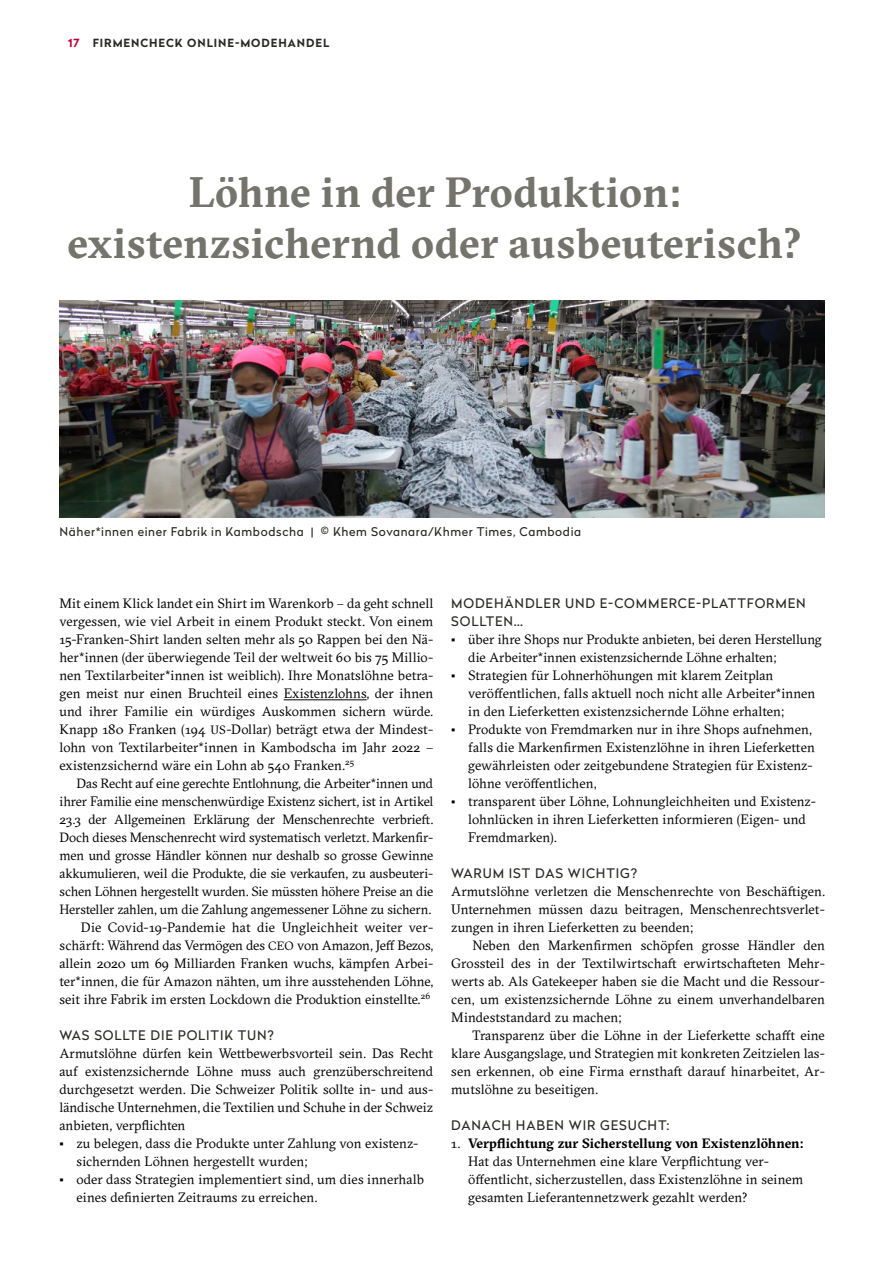
<style>
.page{position:relative;width:893px;height:1263px;background:#fff}
.page>*{position:absolute;margin:0;border:0;box-sizing:border-box;transform-origin:0 0}
._01_Titel{font:700 42px/51px "GT Sectra";letter-spacing:.005em;color:#74746c;text-align:center}
._03_Lauftext_oE{font:13.5px/18px "GT Sectra";color:#000}
._03_Lauftext_mE{font:13.5px/18px "GT Sectra";letter-spacing:.005em;color:#000;text-align:justify}
._03_Lauftext_mE-2{font:13.35px/18px "GT Sectra";letter-spacing:-.01em;color:#000;text-align:justify}
._02_Untertitel_2{font:13.2px/18px "Radikal";letter-spacing:.065em;color:#292925}
._06_Bildlegende{font:12px "Radikal";letter-spacing:.05em;color:#292925}
.t1{font:700 11.25px "Radikal";letter-spacing:.085em;color:#292925}
.s1{color:#c0003d}
.s2{font-size:12px}
.s3{font-weight:700}
</style>
<div class="page">
<hr style="left:284px;top:699px;width:83px;height:1px;background:#000">
<img style="left:60px;top:300px;width:765px;height:217px">
<p class="t1" style="left:68px;top:34px;width:263px"><span class="s1">17</span> FIRMENCHECK ONLINE-MODEHANDEL</p>
<p class="_01_Titel" style="left:67px;top:166px;width:736px">Löhne in der Produktion: existenzsichernd oder ausbeuterisch?</p>
<p class="_06_Bildlegende" style="left:60px;top:523px;width:523px">Näher*innen einer Fabrik in Kambodscha | © Khem Sovanara/Khmer Times, Cambodia</p>
<p class="_03_Lauftext_oE" style="left:60px;top:594px;width:375px;text-align:justify">Mit einem Klick landet ein Shirt im Warenkorb – da geht schnell vergessen, wie viel Arbeit in einem Produkt steckt. Von einem 15-Franken-Shirt landen selten mehr als 50 Rappen bei den Nä&shy;her*innen (der überwiegende Teil der weltweit 60 bis 75 Millio&shy;nen Textilarbeiter*innen ist weiblich). Ihre Monatslöhne betra&shy;gen meist nur einen Bruchteil eines Existenzlohns, der ihnen und ihrer Familie ein würdiges Auskommen sichern würde.<br>Knapp 180 Franken (194 <span class="s2">US</span>-Dollar) beträgt etwa der Mindest&shy;lohn von Textilarbeiter*innen in Kambodscha im Jahr 2022 – existenzsichernd wäre ein Lohn ab 540 Franken.<sup>25</sup></p>
<p class="_03_Lauftext_mE-2" style="left:60px;top:774px;width:375px;text-indent:17px">Das Recht auf eine gerechte Entlohnung, die Arbeiter*innen und ihrer Familie eine menschenwürdige Existenz sichert, ist in Artikel 23.3 der Allgemeinen Erklärung der Menschenrechte verbrieft.<br>Doch dieses Menschenrecht wird systematisch verletzt. Markenfir&shy;men und grosse Händler können nur deshalb so grosse Gewinne akkumulieren, weil die Produkte, die sie verkaufen, zu ausbeuteri&shy;schen Löhnen hergestellt wurden. Sie müssten höhere Preise an die Hersteller zahlen, um die Zahlung angemessener Löhne zu sichern.</p>
<p class="_03_Lauftext_mE" style="left:60px;top:918px;width:375px;text-indent:21px">Die Covid-19-Pandemie hat die Ungleichheit weiter ver&shy;schärft: Während das Vermögen des <span class="s2">CEO</span> von Amazon, Jeff Bezos, allein 2020 um 69 Milliarden Franken wuchs, kämpfen Arbei&shy;ter*innen, die für Amazon nähten, um ihre ausstehenden Löhne, seit ihre Fabrik im ersten Lockdown die Produktion einstellte.<sup>26</sup></p>
<p class="_02_Untertitel_2" style="left:60px;top:1025px;width:216px">WAS SOLLTE DIE POLITIK TUN?</p>
<p class="_03_Lauftext_oE" style="left:60px;top:1044px;width:375px;text-align:justify">Armutslöhne dürfen kein Wettbewerbsvorteil sein. Das Recht auf existenzsichernde Löhne muss auch grenzüberschreitend durchgesetzt werden. Die Schweizer Politik sollte in- und aus&shy;ländische Unternehmen, die Textilien und Schuhe in der Schweiz anbieten, verpflichten</p>
<p class="_03_Lauftext_oE" style="left:77px;top:1134px;width:343px;text-indent:-17px">ˀ zu belegen, dass die Produkte unter Zahlung von existenz&shy;sichernden Löhnen hergestellt wurden;</p>
<p class="_03_Lauftext_oE" style="left:77px;top:1170px;width:349px;text-indent:-17px">ˀ oder dass Strategien implementiert sind, um dies innerhalb eines definierten Zeitraums zu erreichen.</p>
<p class="_02_Untertitel_2" style="left:451px;top:593px;width:356px">MODEHÄNDLER UND E-COMMERCE-PLATTFORMEN<br>SOLLTEN…</p>
<p class="_03_Lauftext_oE" style="left:468px;top:630px;width:355px;text-indent:-17px">ˀ über ihre Shops nur Produkte anbieten, bei deren Herstellung die Arbeiter*innen existenzsichernde Löhne erhalten;</p>
<p class="_03_Lauftext_oE" style="left:468px;top:666px;width:349px;text-indent:-17px">ˀ Strategien für Lohnerhöhungen mit klarem Zeitplan veröffentlichen, falls aktuell noch nicht alle Arbeiter*innen in den Lieferketten existenzsichernde Löhne erhalten;</p>
<p class="_03_Lauftext_oE" style="left:468px;top:720px;width:348px;text-indent:-17px">ˀ Produkte von Fremdmarken nur in ihre Shops aufnehmen, falls die Markenfirmen Existenzlöhne in ihren Lieferketten gewährleisten oder zeitgebundene Strategien für Existenz&shy;löhne veröffentlichen,</p>
<p class="_03_Lauftext_oE" style="left:468px;top:792px;width:349px;text-indent:-17px">ˀ transparent über Löhne, Lohnungleichheiten und Existenz&shy;lohnlücken in ihren Lieferketten informieren (Eigen- und<br>Fremdmarken).</p>
<p class="_02_Untertitel_2" style="left:451px;top:863px;width:187px">WARUM IST DAS WICHTIG?</p>
<p class="_03_Lauftext_oE" style="left:451px;top:882px;width:375px;text-align:justify">Armutslöhne verletzen die Menschenrechte von Beschäftigen.<br>Unternehmen müssen dazu beitragen, Menschenrechtsverlet&shy;zungen in ihren Lieferketten zu beenden;</p>
<p class="_03_Lauftext_mE" style="left:451px;top:936px;width:375px;text-indent:21px">Neben den Markenfirmen schöpfen grosse Händler den Grossteil des in der Textilwirtschaft erwirtschafteten Mehr&shy;werts ab. Als Gatekeeper haben sie die Macht und die Ressour&shy;cen, um existenzsichernde Löhne zu einem unverhandelbaren Mindeststandard zu machen;</p>
<p class="_03_Lauftext_mE" style="left:451px;top:1026px;width:375px;text-indent:21px">Transparenz über die Löhne in der Lieferkette schafft eine klare Ausgangslage, und Strategien mit konkreten Zeitzielen las&shy;sen erkennen, ob eine Firma ernsthaft darauf hinarbeitet, Ar&shy;mutslöhne zu beseitigen.</p>
<p class="_02_Untertitel_2" style="left:451px;top:1115px;width:220px">DANACH HABEN WIR GESUCHT:</p>
<p class="_03_Lauftext_oE" style="left:468px;top:1134px;width:337px;text-indent:-17px">1. <span class="s3">Verpflichtung zur Sicherstellung von Existenzlöhnen:<br></span>Hat das Unternehmen eine klare Verpflichtung ver&shy;öffentlicht, sicherzustellen, dass Existenzlöhne in seinem gesamten Lieferantennetzwerk gezahlt werden?</p>
</div>
